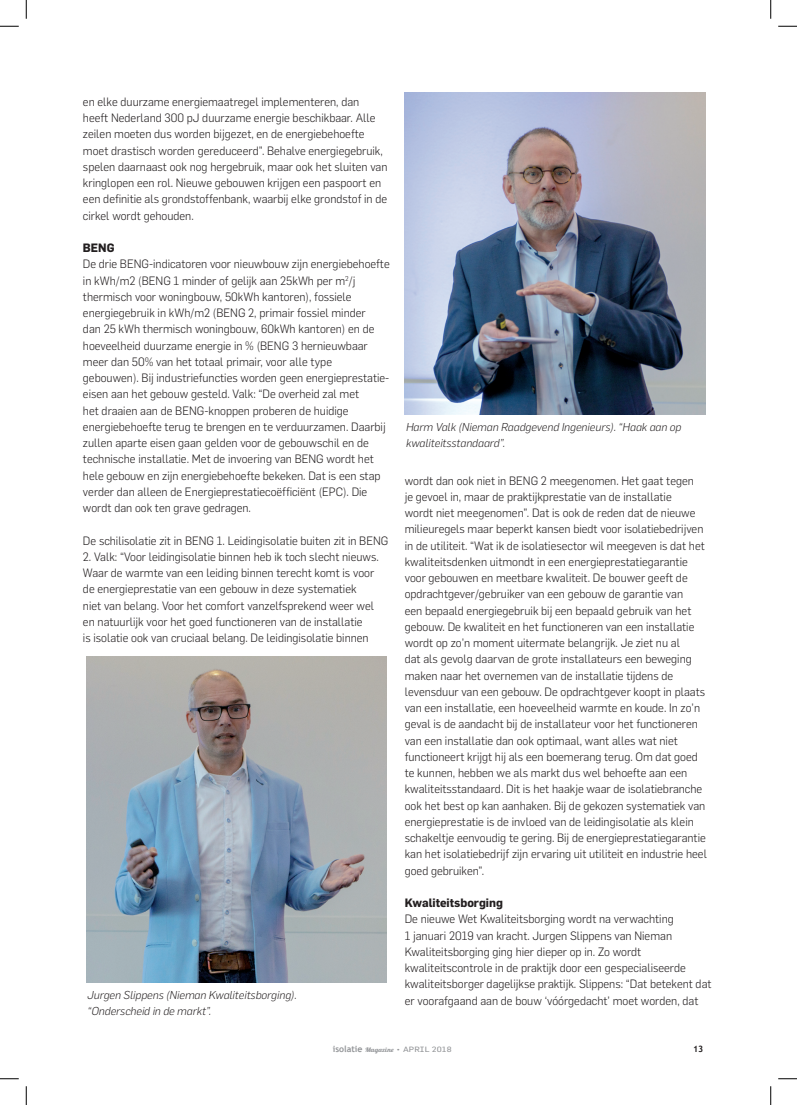
<style>
.page{position:relative;width:797px;height:1105px;background:#fff}
.page>*{position:absolute;margin:0;border:0;box-sizing:border-box;transform-origin:0 0}
.t1{font:300 11.88px/16.2px "Flama";color:#231f20}
.TK{font:700 11.88px "Flama";color:#231f20}
.foto{font:italic 300 11.25px/16.2px "Flama";color:#231f20}
.t2{font:700 8.75px "Trebuchet MS";color:#231f20}
.t3{font:7.5px "Flama";letter-spacing:.01em;color:#939598;scale:1.17 1}
.s1{font-family:"Trebuchet MS";font-weight:700;font-size:8.75px}
.s2{font-family:"Lobster 1.4";font-size:6.25px}
.s3{font-family:"Lobster 1.4";font-size:8.75px}
</style>
<div class="page">
<img style="left:405px;top:93px;width:300px;height:321px">
<img style="left:86px;top:656px;width:300px;height:326px">
<svg style="left:0;top:25px;width:19px;height:2px"></svg>
<svg style="left:778px;top:25px;width:19px;height:2px"></svg>
<svg style="left:0;top:1078px;width:19px;height:1px"></svg>
<svg style="left:778px;top:1078px;width:19px;height:1px"></svg>
<svg style="left:25px;top:0;width:2px;height:19px"></svg>
<svg style="left:25px;top:1086px;width:2px;height:19px"></svg>
<svg style="left:770px;top:0;width:1px;height:19px"></svg>
<svg style="left:770px;top:1086px;width:1px;height:19px"></svg>
<p class="t1" style="left:83px;top:93px;width:306px">en elke duurzame energiemaatregel implementeren, dan heeft Nederland 300 pJ duurzame energie beschikbaar. Alle zeilen moeten dus worden bijgezet, en de energiebehoefte moet drastisch worden gereduceerd”. Behalve energiegebruik, spelen daarnaast ook nog hergebruik, maar ook het sluiten van kringlopen een rol. Nieuwe gebouwen krijgen een paspoort en een definitie als grondstoffenbank, waarbij elke grondstof in de cirkel wordt gehouden.</p>
<p class="TK" style="left:83px;top:241px;width:33px">BENG</p>
<p class="t1" style="left:83px;top:255px;width:308px">De drie BENG-indicatoren voor nieuwbouw zijn energiebehoefte in kWh/m2 (BENG 1 minder of gelijk aan 25kWh per m<sup>2</sup>/j thermisch voor woningbouw, 50kWh kantoren), fossiele energiegebruik in kWh/m2 (BENG 2, primair fossiel minder<br>dan 25 kWh thermisch woningbouw, 60kWh kantoren) en de hoeveelheid duurzame energie in % (BENG 3 hernieuwbaar meer dan 50% van het totaal primair, voor alle type gebouwen). Bij industriefuncties worden geen energieprestatie&shy;eisen aan het gebouw gesteld. Valk: “De overheid zal met<br>het draaien aan de BENG-knoppen proberen de huidige energiebehoefte terug te brengen en te verduurzamen. Daarbij zullen aparte eisen gaan gelden voor de gebouwschil en de technische installatie. Met de invoering van BENG wordt het hele gebouw en zijn energiebehoefte bekeken. Dat is een stap verder dan alleen de Energieprestatiecoëfficiënt (EPC). Die wordt dan ook ten grave gedragen.</p>
<p class="t1" style="left:83px;top:532px;width:307px">De schilisolatie zit in BENG 1. Leidingisolatie buiten zit in BENG</p>
<p class="t1" style="left:83px;top:548px;width:297px">2. Valk: “Voor leidingisolatie binnen heb ik toch slecht nieuws.<br>Waar de warmte van een leiding binnen terecht komt is voor de energieprestatie van een gebouw in deze systematiek<br>niet van belang. Voor het comfort vanzelfsprekend weer wel en natuurlijk voor het goed functioneren van de installatie<br>is isolatie ook van cruciaal belang. De leidingisolatie binnen</p>
<p class="foto" style="left:406px;top:418px;width:277px">Harm Valk (Nieman Raadgevend Ingenieurs). “Haak aan op kwaliteitsstandaard”.</p>
<p class="t1" style="left:405px;top:472px;width:304px">wordt dan ook niet in BENG 2 meegenomen. Het gaat tegen<br>je gevoel in, maar de praktijkprestatie van de installatie<br>wordt niet meegenomen”. Dat is ook de reden dat de nieuwe milieuregels maar beperkt kansen biedt voor isolatiebedrijven in de utiliteit. “Wat ik de isolatiesector wil meegeven is dat het kwaliteitsdenken uitmondt in een energieprestatiegarantie voor gebouwen en meetbare kwaliteit. De bouwer geeft de opdrachtgever/gebruiker van een gebouw de garantie van<br>een bepaald energiegebruik bij een bepaald gebruik van het gebouw. De kwaliteit en het functioneren van een installatie wordt op zo’n moment uitermate belangrijk. Je ziet nu al<br>dat als gevolg daarvan de grote installateurs een beweging maken naar het overnemen van de installatie tijdens de levensduur van een gebouw. De opdrachtgever koopt in plaats van een installatie, een hoeveelheid warmte en koude. In zo’n geval is de aandacht bij de installateur voor het functioneren van een installatie dan ook optimaal, want alles wat niet functioneert krijgt hij als een boemerang terug. Om dat goed te kunnen, hebben we als markt dus wel behoefte aan een kwaliteitsstandaard. Dit is het haakje waar de isolatiebranche ook het best op kan aanhaken. Bij de gekozen systematiek van energieprestatie is de invloed van de leidingisolatie als klein schakeltje eenvoudig te gering. Bij de energieprestatiegarantie kan het isolatiebedrijf zijn ervaring uit utiliteit en industrie heel goed gebruiken”.</p>
<p class="TK" style="left:405px;top:896px;width:100px">Kwaliteitsborging</p>
<p class="t1" style="left:405px;top:910px;width:308px">De nieuwe Wet Kwaliteitsborging wordt na verwachting<br>1 januari 2019 van kracht. Jurgen Slippens van Nieman Kwaliteitsborging ging hier dieper op in. Zo wordt kwaliteitscontrole in de praktijk door een gespecialiseerde kwaliteitsborger dagelijkse praktijk. Slippens: “Dat betekent dat er voorafgaand aan de bouw ‘vóórgedacht’ moet worden, dat</p>
<p class="t3" style="left:333px;top:1044px;width:103px"><span class="s1">isolatie</span> <span class="s2">Magazine</span> <span class="s3">•</span> APRIL 2018</p>
<p class="t2" style="left:693px;top:1043px;width:12px">13</p>
<p class="foto" style="left:87px;top:986px;width:211px">Jurgen Slippens (Nieman Kwaliteitsborging).</p>
<p class="foto" style="left:87px;top:1003px;width:125px">“Onderscheid in de markt”.</p>
</div>
